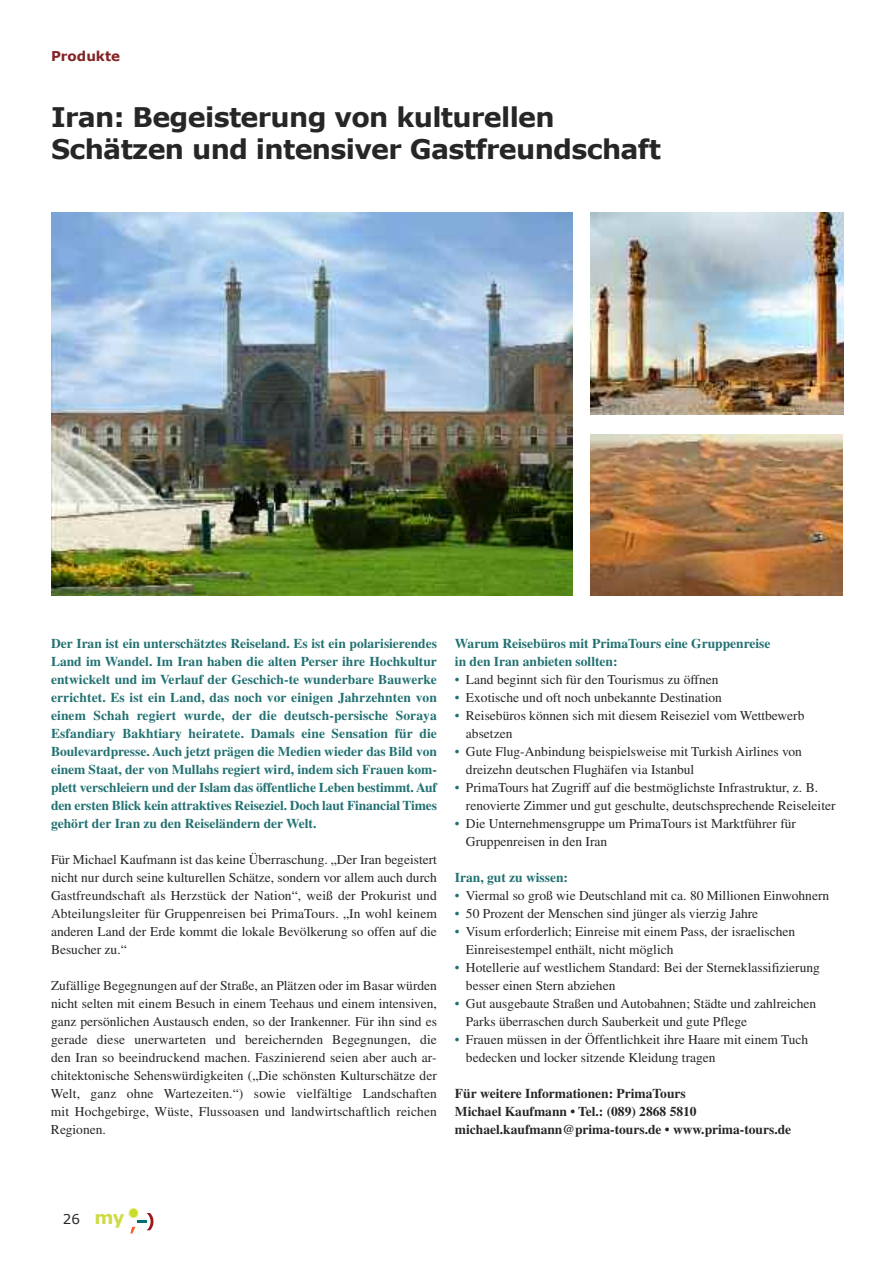
<style>
.page{position:relative;width:893px;height:1263px;background:#fff}
.page>*{position:absolute;margin:0;border:0;box-sizing:border-box;transform-origin:0 0}
.t1{font:700 27px/32.4px "Verdana";letter-spacing:-.025em;color:#272627}
.t2{font:13.5px/18px "Times LT";color:#272627}
.t3{font:700 13.5px/18px "Times LT";color:#227172;text-align:justify}
.t4{font:700 13.5px/18px "Times LT";color:#272627}
.t5{font:700 13.5px "Verdana";color:#832325}
.t6{font:13.5px "Verdana";color:#272627}
.s1{color:#227172}
.s2{font-weight:700;font-size:18px;color:#cedb44}
</style>
<div class="page">
<svg style="left:128px;top:1207px;width:25px;height:26px"></svg>
<img style="left:51px;top:213px;width:521px;height:382px">
<img style="left:590px;top:213px;width:253px;height:201px">
<img style="left:590px;top:435px;width:253px;height:160px">
<p class="t5" style="left:51px;top:48px;width:71px">Produkte</p>
<h1 class="t1" style="left:51px;top:100px;width:611px">Iran: Begeisterung von kulturellen<br>Schätzen und intensiver Gastfreundschaft</h1>
<p class="t3" style="left:51px;top:634px;width:387px">Der Iran ist ein unterschätztes Reiseland. Es ist ein polarisierendes Land im Wandel. Im Iran haben die alten Perser ihre Hochkultur entwickelt und im Verlauf der Geschich-te wunderbare Bauwerke errichtet. Es ist ein Land, das noch vor einigen Jahrzehnten von einem Schah regiert wurde, der die deutsch-persische Soraya Esfandiary Bakhtiary heiratete. Damals eine Sensation für die Boulevardpresse. Auch jetzt prägen die Medien wieder das Bild von einem Staat, der von Mullahs regiert wird, indem sich Frauen kom&shy;plett verschleiern und der Islam das öffentliche Leben bestimmt. Auf den ersten Blick kein attraktives Reiseziel. Doch laut Financial Times gehört der Iran zu den Reiseländern der Welt.</p>
<p class="t2" style="left:51px;top:850px;width:387px;text-align:justify">Für Michael Kaufmann ist das keine Überraschung. „Der Iran begeistert nicht nur durch seine kulturellen Schätze, sondern vor allem auch durch Gastfreundschaft als Herzstück der Nation“, weiß der Prokurist und Abteilungsleiter für Gruppenreisen bei PrimaTours. „In wohl keinem anderen Land der Erde kommt die lokale Bevölkerung so offen auf die Besucher zu.“</p>
<p class="t2" style="left:51px;top:976px;width:387px;text-align:justify">Zufällige Begegnungen auf der Straße, an Plätzen oder im Basar würden nicht selten mit einem Besuch in einem Teehaus und einem intensiven, ganz persönlichen Austausch enden, so der Irankenner. Für ihn sind es gerade diese unerwarteten und bereichernden Begegnungen, die den Iran so beeindruckend machen. Faszinierend seien aber auch ar&shy;chitektonische Sehenswürdigkeiten („Die schönsten Kulturschätze der Welt, ganz ohne Wartezeiten.“) sowie vielfältige Landschaften mit Hochgebirge, Wüste, Flussoasen und landwirtschaftlich reichen Regionen.</p>
<p class="t3" style="left:455px;top:634px;width:317px">Warum Reisebüros mit PrimaTours eine Gruppenreise in den Iran anbieten sollten:</p>
<p class="t2" style="left:455px;top:670px;width:265px"><span class="s1">•</span> Land beginnt sich für den Tourismus zu öffnen</p>
<p class="t2" style="left:455px;top:688px;width:268px"><span class="s1">•</span> Exotische und oft noch unbekannte Destination</p>
<p class="t2" style="left:466px;top:706px;width:340px;text-indent:-11px"><span class="s1">•</span> Reisebüros können sich mit diesem Reiseziel vom Wettbewerb absetzen</p>
<p class="t2" style="left:466px;top:742px;width:338px;text-indent:-11px"><span class="s1">•</span> Gute Flug-Anbindung beispielsweise mit Turkish Airlines von dreizehn deutschen Flughäfen via Istanbul</p>
<p class="t2" style="left:466px;top:778px;width:371px;text-indent:-11px"><span class="s1">•</span> PrimaTours hat Zugriff auf die bestmöglichste Infrastruktur, z. B. renovierte Zimmer und gut geschulte, deutschsprechende Reiseleiter</p>
<p class="t2" style="left:466px;top:814px;width:332px;text-indent:-11px"><span class="s1">•</span> Die Unternehmensgruppe um PrimaTours ist Marktführer für<br>Gruppenreisen in den Iran</p>
<p class="t3" style="left:455px;top:868px;width:115px">Iran, gut zu wissen:</p>
<p class="t2" style="left:455px;top:886px;width:376px"><span class="s1">•</span> Viermal so groß wie Deutschland mit ca. 80 Millionen Einwohnern</p>
<p class="t2" style="left:455px;top:904px;width:305px"><span class="s1">•</span> 50 Prozent der Menschen sind jünger als vierzig Jahre</p>
<p class="t2" style="left:466px;top:922px;width:331px;text-indent:-11px"><span class="s1">•</span> Visum erforderlich; Einreise mit einem Pass, der israelischen<br>Einreisestempel enthält, nicht möglich</p>
<p class="t2" style="left:466px;top:958px;width:356px;text-indent:-11px"><span class="s1">•</span> Hotellerie auf westlichem Standard: Bei der Sterneklassifizierung besser einen Stern abziehen</p>
<p class="t2" style="left:466px;top:994px;width:352px;text-indent:-11px"><span class="s1">•</span> Gut ausgebaute Straßen und Autobahnen; Städte und zahlreichen<br>Parks überraschen durch Sauberkeit und gute Pflege</p>
<p class="t2" style="left:466px;top:1030px;width:344px;text-indent:-11px"><span class="s1">•</span> Frauen müssen in der Öffentlichkeit ihre Haare mit einem Tuch bedecken und locker sitzende Kleidung tragen</p>
<p class="t4" style="left:455px;top:1084px;width:338px">Für weitere Informationen: PrimaTours<br>Michael Kaufmann • Tel.: (089) 2868 5810 michael.kaufmann@prima-tours.de • www.prima-tours.de</p>
<p class="t6" style="left:63px;top:1211px;width:63px">26 <span class="s2">my</span></p>
</div>
